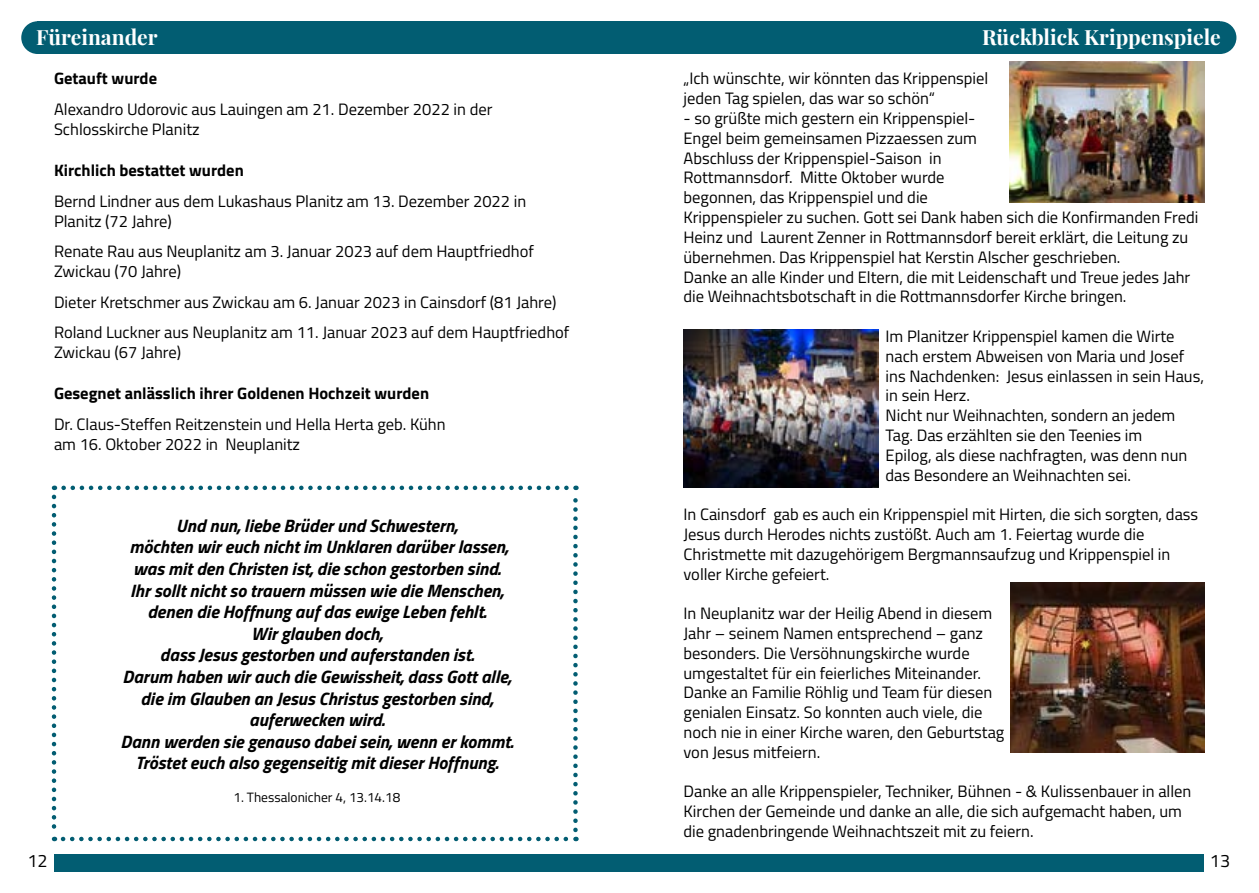
<style>
.page{position:relative;width:1259px;height:893px;background:#fff}
.page>*{position:absolute;margin:0;border:0;box-sizing:border-box;transform-origin:0 0}
.t1{font:700 21px "Playfair Display";color:#fff}
.t2{font:italic 700 18px/21.6px "Titillium Web";color:#000;text-align:center}
.t3{font:18px "Titillium Web";color:#000}
.t4{font:16.5px/19.8px "Titillium Web";color:#000}
.t5{font:700 16.5px "Titillium Web";color:#000}
.t6{font:13.5px "Titillium Web";color:#000}
</style>
<div class="page">
<div style="left:38px;top:21px;width:1182px;height:33px;background:#025d72"></div>
<div style="left:54px;top:855px;width:1149px;height:17px;background:#025d72"></div>
<div style="left:21px;top:21px;width:33px;height:33px;background:#025d72;border-radius:50%"></div>
<div style="left:1203px;top:21px;width:33px;height:33px;background:#025d72;border-radius:50%"></div>
<img style="left:1010px;top:61px;width:194px;height:142px">
<img style="left:683px;top:329px;width:195px;height:159px">
<img style="left:1010px;top:583px;width:195px;height:169px">
<svg style="left:52px;top:497px;width:4px;height:344px"></svg>
<svg style="left:63px;top:837px;width:513px;height:4px"></svg>
<svg style="left:573px;top:486px;width:5px;height:344px"></svg>
<svg style="left:54px;top:486px;width:512px;height:4px"></svg>
<p class="t1" style="left:36px;top:23px;width:123px">Füreinander</p>
<p class="t1" style="left:982px;top:22px;width:240px">Rückblick Krippenspiele</p>
<p class="t5" style="left:54px;top:66px;width:105px">Getauft wurde</p>
<p class="t4" style="left:54px;top:99px;width:440px">Alexandro Udorovic aus Lauingen am 21. Dezember 2022 in der<br>Schlosskirche Planitz</p>
<p class="t5" style="left:54px;top:158px;width:191px">Kirchlich bestattet wurden</p>
<p class="t4" style="left:54px;top:191px;width:474px">Bernd Lindner aus dem Lukashaus Planitz am 13. Dezember 2022 in<br>Planitz (72 Jahre)</p>
<p class="t4" style="left:54px;top:241px;width:481px">Renate Rau aus Neuplanitz am 3. Januar 2023 auf dem Hauptfriedhof<br>Zwickau (70 Jahre)</p>
<p class="t4" style="left:54px;top:286px;width:517px;line-height:30.6px">Dieter Kretschmer aus Zwickau am 6. Januar 2023 in Cainsdorf (81 Jahre)<br>Roland Luckner aus Neuplanitz am 11. Januar 2023 auf dem Hauptfriedhof</p>
<p class="t4" style="left:54px;top:342px;width:129px">Zwickau (67 Jahre)</p>
<p class="t5" style="left:54px;top:381px;width:377px">Gesegnet anlässlich ihrer Goldenen Hochzeit wurden</p>
<p class="t4" style="left:54px;top:414px;width:393px">Dr. Claus-Steffen Reitzenstein und Hella Herta geb. Kühn am 16. Oktober 2022 in Neuplanitz</p>
<p class="t4" style="left:683px;top:68px;width:306px">„Ich wünschte, wir könnten das Krippenspiel jeden Tag spielen, das war so schön“</p>
<p class="t4" style="left:683px;top:108px;width:516px">- so grüßte mich gestern ein Krippenspiel-<br>Engel beim gemeinsamen Pizzaessen zum<br>Abschluss der Krippenspiel-Saison in<br>Rottmannsdorf. Mitte Oktober wurde<br>begonnen, das Krippenspiel und die<br>Krippenspieler zu suchen. Gott sei Dank haben sich die Konfirmanden Fredi Heinz und Laurent Zenner in Rottmannsdorf bereit erklärt, die Leitung zu übernehmen. Das Krippenspiel hat Kerstin Alscher geschrieben.<br>Danke an alle Kinder und Eltern, die mit Leidenschaft und Treue jedes Jahr die Weihnachtsbotschaft in die Rottmannsdorfer Kirche bringen.</p>
<p class="t4" style="left:885px;top:326px;width:320px">Im Planitzer Krippenspiel kamen die Wirte nach erstem Abweisen von Maria und Josef ins Nachdenken: Jesus einlassen in sein Haus, in sein Herz.<br>Nicht nur Weihnachten, sondern an jedem Tag. Das erzählten sie den Teenies im<br>Epilog, als diese nachfragten, was denn nun das Besondere an Weihnachten sei.</p>
<p class="t4" style="left:683px;top:504px;width:516px">In Cainsdorf gab es auch ein Krippenspiel mit Hirten, die sich sorgten, dass Jesus durch Herodes nichts zustößt. Auch am 1. Feiertag wurde die Christmette mit dazugehörigem Bergmannsaufzug und Krippenspiel in voller Kirche gefeiert.</p>
<p class="t4" style="left:683px;top:603px;width:322px">In Neuplanitz war der Heilig Abend in diesem Jahr – seinem Namen entsprechend – ganz besonders. Die Versöhnungskirche wurde umgestaltet für ein feierliches Miteinander.<br>Danke an Familie Röhlig und Team für diesen genialen Einsatz. So konnten auch viele, die noch nie in einer Kirche waren, den Geburtstag von Jesus mitfeiern.</p>
<p class="t4" style="left:683px;top:781px;width:509px">Danke an alle Krippenspieler, Techniker, Bühnen - &amp; Kulissenbauer in allen<br>Kirchen der Gemeinde und danke an alle, die sich aufgemacht haben, um die gnadenbringende Weihnachtszeit mit zu feiern.</p>
<p class="t2" style="left:121px;top:514px;width:394px">Und nun, liebe Brüder und Schwestern,<br>möchten wir euch nicht im Unklaren darüber lassen, was mit den Christen ist, die schon gestorben sind.<br>Ihr sollt nicht so trauern müssen wie die Menschen, denen die Hoffnung auf das ewige Leben fehlt.<br>Wir glauben doch,<br>dass Jesus gestorben und auferstanden ist.<br>Darum haben wir auch die Gewissheit, dass Gott alle, die im Glauben an Jesus Christus gestorben sind, auferwecken wird.<br>Dann werden sie genauso dabei sein, wenn er kommt.<br>Tröstet euch also gegenseitig mit dieser Hoffnung.</p>
<p class="t6" style="left:233px;top:786px;width:168px">1. Thessalonicher 4, 13.14.18</p>
<p class="t3" style="left:28px;top:846px;width:22px">12</p>
<p class="t3" style="left:1210px;top:846px;width:22px">13</p>
</div>
